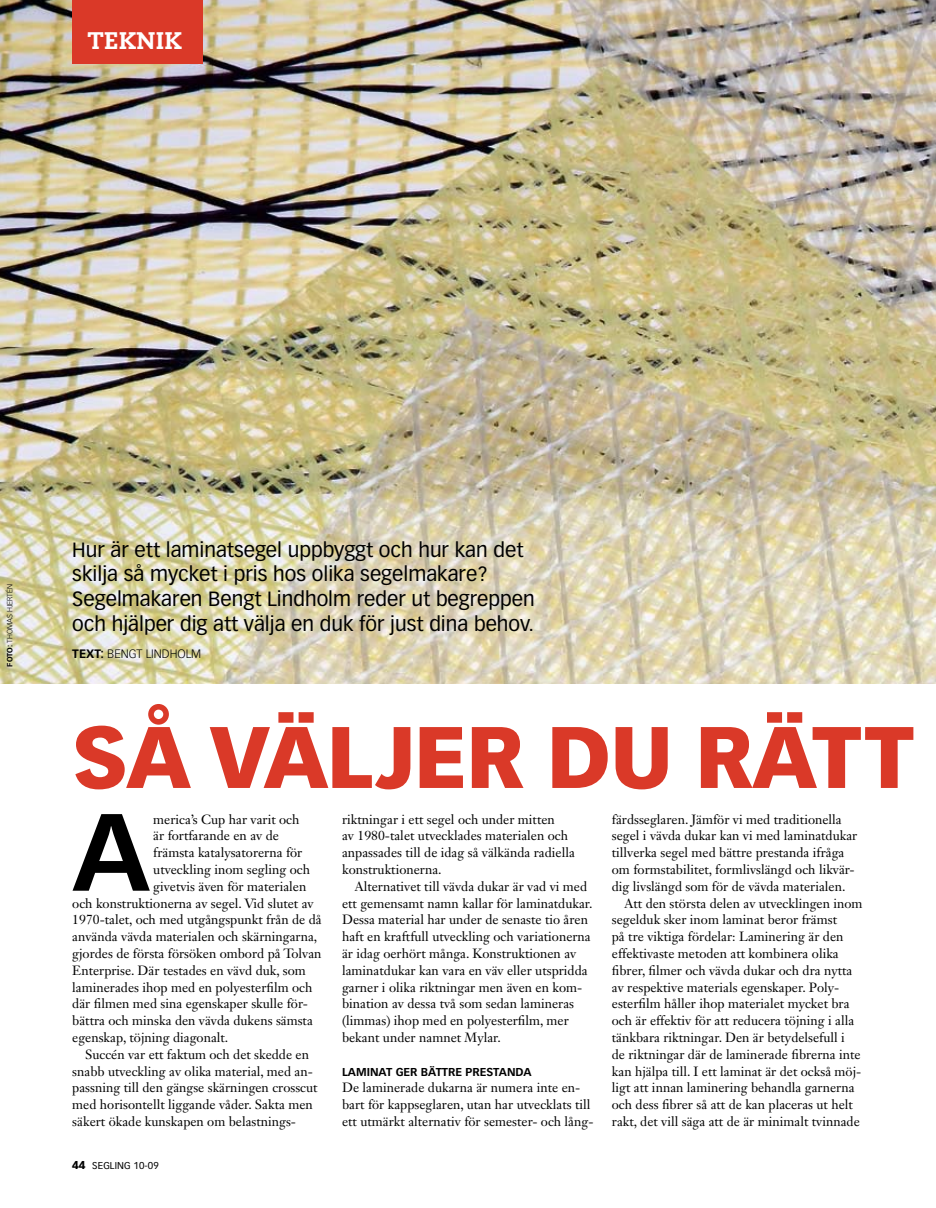
<style>
.page{position:relative;width:936px;height:1208px;background:#fff}
.page>*{position:absolute;margin:0;border:0;box-sizing:border-box;transform-origin:0 0}
.t1{font:700 107.55px "Vectora LT Std";color:#000}
.t2{font:900 85.5px "Vectora LT Std";letter-spacing:-.02em;color:#da3928}
.t3{font:800 24px "Caecilia LT Std";letter-spacing:.01em;color:#fff}
.t4{font:20.25px/24.8px "Vectora LT Std";color:#000}
.t5{font:13.2px/16.8px "Janson Text LT Std";color:#000}
.t6{font:300 12px "Vectora LT Std";color:#000}
.t7{font:700 11.25px "Vectora LT Std";color:#000}
.t8{font:9.75px "Vectora LT Std";letter-spacing:.01em;color:#000}
.t9{font:300 7.5px "Vectora LT Std";color:#000}
.s1{font-weight:700}
.s2{font-weight:900;font-size:11.25px}
</style>
<div class="page">
<img style="left:0;top:0;width:935px;height:683px">
<div style="left:72px;top:0;width:131px;height:64px;background:#da3928"></div>
<h3 class="t3" style="left:88px;top:26px;width:96px">teknik</h3>
<p class="t9" style="left:5px;top:666px;width:84px;rotate:-90deg"><span class="s1">FOTO:</span> THOMAS HJERTÉN</p>
<h3 class="t4" style="left:72px;top:537px;width:464px">Hur är ett laminatsegel uppbyggt och hur kan det skilja så mycket i pris hos olika segelmakare?<br>Segelmakaren Bengt Lindholm reder ut begreppen och hjälper dig att välja en duk för just dina behov.</h3>
<p class="t6" style="left:72px;top:647px;width:130px"><span class="s1">TEXT:</span> BENGT LINDHOLM</p>
<h2 class="t2" style="left:72px;top:704px;width:842px">SÅ VÄLJER DU RÄTT</h2>
<h1 class="t1" style="left:72px;top:787px;width:79px">A</h1>
<p class="t5" style="left:153px;top:810px;width:148px">merica’s Cup har varit och</p>
<p class="t5" style="left:612px;top:810px;width:231px">färdsseglaren. Jämför vi med traditionella</p>
<p class="t5" style="left:612px;top:827px;width:247px">segel i vävda dukar kan vi med laminatdukar</p>
<p class="t5" style="left:612px;top:844px;width:234px">tillverka segel med bättre prestanda ifråga</p>
<p class="t5" style="left:612px;top:861px;width:244px">om formstabilitet, formlivslängd och likvär-</p>
<p class="t5" style="left:612px;top:877px;width:235px">dig livslängd som för de vävda materialen.</p>
<p class="t5" style="left:624px;top:894px;width:239px">Att den största delen av utvecklingen inom</p>
<p class="t5" style="left:612px;top:911px;width:227px">segelduk sker inom laminat beror främst</p>
<p class="t5" style="left:612px;top:928px;width:233px">på tre viktiga fördelar: Laminering är den</p>
<p class="t5" style="left:612px;top:945px;width:228px">effektivaste metoden att kombinera olika</p>
<p class="t5" style="left:612px;top:961px;width:242px">fibrer, filmer och vävda dukar och dra nytta</p>
<p class="t5" style="left:612px;top:978px;width:229px">av respektive materials egenskaper. Poly-</p>
<p class="t5" style="left:612px;top:995px;width:239px">esterfilm håller ihop materialet mycket bra</p>
<p class="t5" style="left:612px;top:1012px;width:244px">och är effektiv för att reducera töjning i alla</p>
<p class="t5" style="left:612px;top:1029px;width:234px">tänkbara riktningar. Den är betydelsefull i</p>
<p class="t5" style="left:612px;top:1045px;width:250px">de riktningar där de laminerade fibrerna inte</p>
<p class="t5" style="left:612px;top:1062px;width:251px">kan hjälpa till. I ett laminat är det också möj-</p>
<p class="t5" style="left:612px;top:1079px;width:244px">ligt att innan laminering behandla garnerna</p>
<p class="t5" style="left:612px;top:1096px;width:242px">och dess fibrer så att de kan placeras ut helt</p>
<p class="t5" style="left:612px;top:1113px;width:249px">rakt, det vill säga att de är minimalt tvinnade</p>
<p class="t5" style="left:342px;top:810px;width:234px">riktningar i ett segel och under mitten<br>av 1980-talet utvecklades materialen och anpassades till de idag så välkända radiella konstruktionerna.</p>
<p class="t5" style="left:342px;top:877px;width:252px;text-indent:13px">Alternativet till vävda dukar är vad vi med ett gemensamt namn kallar för laminatdukar.<br>Dessa material har under de senaste tio åren haft en kraftfull utveckling och variationerna är idag oerhört många. Konstruktionen av laminatdukar kan vara en väv eller utspridda garner i olika riktningar men även en kom&shy;bination av dessa två som sedan lamineras (limmas) ihop med en polyesterfilm, mer bekant under namnet Mylar.</p>
<p class="t7" style="left:342px;top:1064px;width:189px">LAMINAT GER BÄTTRE PRESTANDA</p>
<p class="t5" style="left:342px;top:1079px;width:253px">De laminerade dukarna är numera inte en&shy;bart för kappseglaren, utan har utvecklats till ett utmärkt alternativ för semester- och lång-</p>
<p class="t5" style="left:153px;top:827px;width:127px">är fortfarande en av de</p>
<p class="t5" style="left:153px;top:844px;width:151px">främsta katalysatorerna för</p>
<p class="t5" style="left:153px;top:861px;width:158px">utveckling inom segling och</p>
<p class="t5" style="left:153px;top:877px;width:155px">givetvis även för materialen</p>
<p class="t5" style="left:72px;top:894px;width:243px">och konstruktionerna av segel. Vid slutet av</p>
<p class="t5" style="left:72px;top:911px;width:251px">1970-talet, och med utgångspunkt från de då</p>
<p class="t5" style="left:72px;top:928px;width:246px">använda vävda materialen och skärningarna,</p>
<p class="t5" style="left:72px;top:945px;width:251px">gjordes de första försöken ombord på Tolvan</p>
<p class="t5" style="left:72px;top:961px;width:235px">Enterprise. Där testades en vävd duk, som</p>
<p class="t5" style="left:72px;top:978px;width:242px">laminerades ihop med en polyesterfilm och</p>
<p class="t5" style="left:72px;top:995px;width:237px">där filmen med sina egenskaper skulle för-</p>
<p class="t5" style="left:72px;top:1012px;width:242px">bättra och minska den vävda dukens sämsta</p>
<p class="t5" style="left:72px;top:1029px;width:157px">egenskap, töjning diagonalt.</p>
<p class="t5" style="left:85px;top:1045px;width:225px">Succén var ett faktum och det skedde en</p>
<p class="t5" style="left:72px;top:1062px;width:242px">snabb utveckling av olika material, med an-</p>
<p class="t5" style="left:72px;top:1079px;width:247px">passning till den gängse skärningen crosscut</p>
<p class="t5" style="left:72px;top:1096px;width:242px">med horisontellt liggande våder. Sakta men</p>
<p class="t5" style="left:72px;top:1113px;width:224px">säkert ökade kunskapen om belastnings-</p>
<p class="t8" style="left:72px;top:1160px;width:88px"><span class="s2">44</span> SEGLING 10-09</p>
</div>
